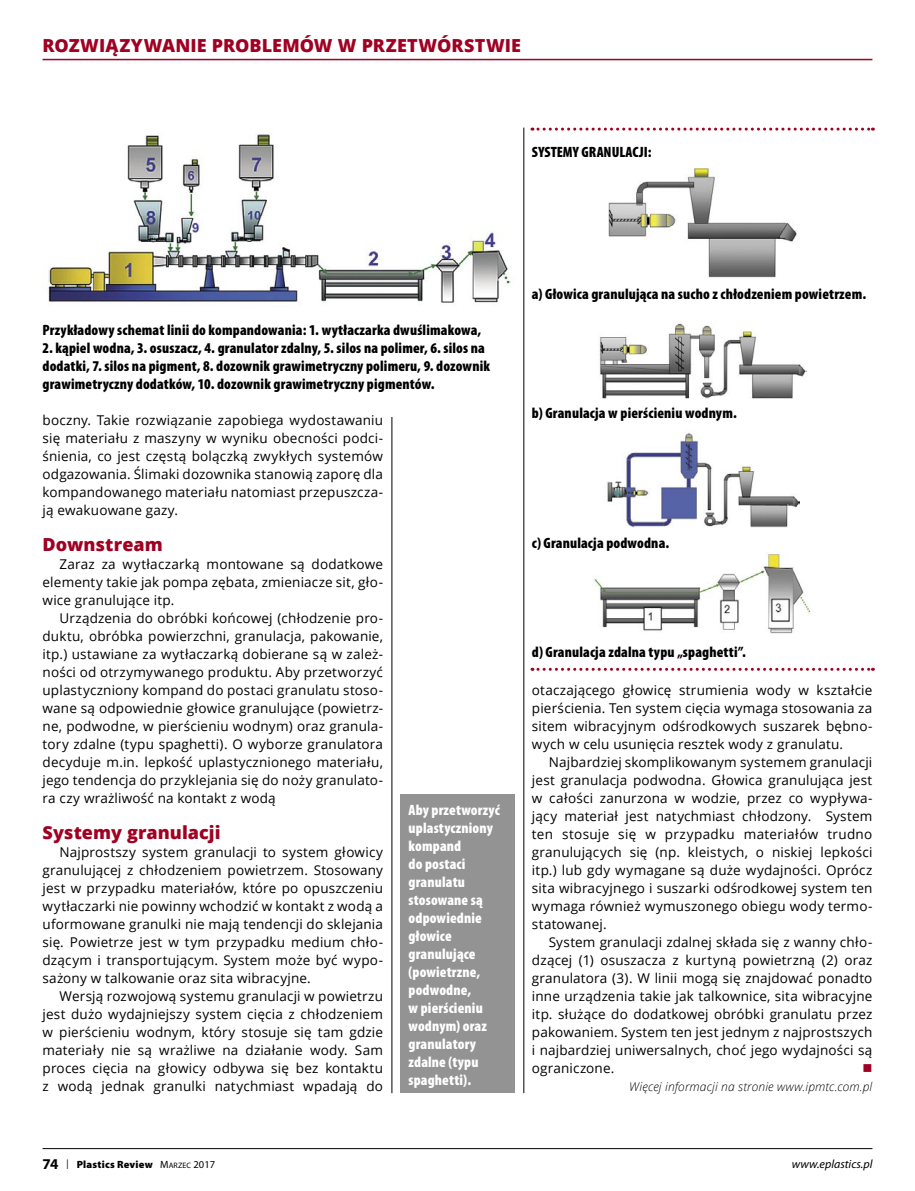
<style>
.page{position:relative;width:915px;height:1191px;background:#fff}
.page>*{position:absolute;margin:0;border:0;box-sizing:border-box;transform-origin:0 0}
.p04_srodtytul{font:800 18px "Open Sans";letter-spacing:.005em;color:#a00022}
.p21_foto2{font:900 condensed 15px/18px "Myriad Pro";letter-spacing:.01em;color:#000}
.p20_foto{font:900 condensed 15px/18px "Myriad Pro";letter-spacing:.01em;color:#fff}
.p05_tekst{font:13.5px/18px "Open Sans";letter-spacing:.01em;color:#000;text-align:justify}
.p05_tekst-2{font:13.5px "Wingdings";color:#a00022}
.p17_end_text{font:italic 300 12px "Open Sans";letter-spacing:.01em;color:#000}
.t1{font:italic 12px "Myriad Pro";color:#000}
.t2{font:900 10.5px "Myriad Pro";letter-spacing:.02em;color:#000}
.s1{font-weight:700;font-size:15px}
.s2{font-weight:300;font-size:13.5px}
.s3{font-weight:400}
.s4{font-weight:400;font-size:7.8px}
</style>
<div class="page">
<hr style="left:391px;top:128px;width:1px;height:965px;background:#000">
<hr style="left:523px;top:128px;width:1px;height:965px;background:#000">
<hr style="left:43px;top:59px;width:829px;height:1px;background:#a00022">
<hr style="left:43px;top:1148px;width:829px;height:1px;background:#000">
<div style="left:366px;top:128px;width:45px;height:289px;background:#fff"></div>
<img style="left:48px;top:133px;width:463px;height:170px">
<img style="left:608px;top:168px;width:189px;height:110px">
<img style="left:594px;top:553px;width:217px;height:81px">
<svg style="left:531px;top:128px;width:342px;height:3px"></svg>
<svg style="left:531px;top:668px;width:342px;height:3px"></svg>
<div style="left:400px;top:794px;width:114px;height:299px;background:#939393"></div>
<img style="left:607px;top:433px;width:192px;height:95px">
<img style="left:599px;top:321px;width:207px;height:77px">
<h1 class="p04_srodtytul" style="left:43px;top:31px;width:480px">ROZWIĄZYWANIE PROBLEMÓW W PRZETWÓRSTWIE</h1>
<p class="p21_foto2" style="left:531px;top:144px;width:121px">SYSTEMY GRANULACJI:</p>
<p class="p21_foto2" style="left:43px;top:321px;width:440px">Przykładowy schemat linii do kompandowania: 1. wytłaczarka dwuślimakowa,</p>
<p class="p21_foto2" style="left:43px;top:339px;width:449px">2. kąpiel wodna, 3. osuszacz, 4. granulator zdalny, 5. silos na polimer, 6. silos na dodatki, 7. silos na pigment, 8. dozownik grawimetryczny polimeru, 9. dozownik grawimetryczny dodatków, 10. dozownik grawimetryczny pigmentów.</p>
<p class="p05_tekst" style="left:43px;top:411px;width:342px">boczny. Takie rozwiązanie zapobiega wydostawaniu się materiału z maszyny w wyniku obecności podci&shy;śnienia, co jest częstą bolączką zwykłych systemów odgazowania. Ślimaki dozownika stanowią zaporę dla kompandowanego materiału natomiast przepuszcza&shy;ją ewakuowane gazy.</p>
<p class="p04_srodtytul" style="left:43px;top:531px;width:122px">Downstream</p>
<p class="p05_tekst" style="left:43px;top:555px;width:342px;text-indent:17px">Zaraz za wytłaczarką montowane są dodatkowe elementy takie jak pompa zębata, zmieniacze sit, gło&shy;wice granulujące itp.</p>
<p class="p05_tekst" style="left:43px;top:609px;width:342px;text-indent:17px">Urządzenia do obróbki końcowej (chłodzenie pro&shy;duktu, obróbka powierzchni, granulacja, pakowanie, itp.) ustawiane za wytłaczarką dobierane są w zależ&shy;ności od otrzymywanego produktu. Aby przetworzyć uplastyczniony kompand do postaci granulatu stoso&shy;wane są odpowiednie głowice granulujące (powietrz&shy;ne, podwodne, w pierścieniu wodnym) oraz granula&shy;tory zdalne (typu spaghetti). O wyborze granulatora decyduje m.in. lepkość uplastycznionego materiału, jego tendencja do przyklejania się do noży granulato&shy;ra czy wrażliwość na kontakt z wodą</p>
<p class="p04_srodtytul" style="left:43px;top:819px;width:179px">Systemy granulacji</p>
<p class="p05_tekst" style="left:43px;top:843px;width:342px;text-indent:17px">Najprostszy system granulacji to system głowicy granulującej z chłodzeniem powietrzem. Stosowany jest w przypadku materiałów, które po opuszczeniu wytłaczarki nie powinny wchodzić w kontakt z wodą a uformowane granulki nie mają tendencji do sklejania się. Powietrze jest w tym przypadku medium chło&shy;dzącym i transportującym. System może być wypo&shy;sażony w talkowanie oraz sita wibracyjne.</p>
<p class="p05_tekst" style="left:43px;top:987px;width:342px;text-indent:17px">Wersją rozwojową systemu granulacji w powietrzu jest dużo wydajniejszy system cięcia z chłodzeniem w pierścieniu wodnym, który stosuje się tam gdzie materiały nie są wrażliwe na działanie wody. Sam proces cięcia na głowicy odbywa się bez kontaktu z wodą jednak granulki natychmiast wpadają do</p>
<p class="p20_foto" style="left:408px;top:800px;width:93px">Aby przetworzyć uplastyczniony kompand<br>do postaci granulatu stosowane są odpowiednie głowice granulujące (powietrzne, podwodne,<br>w pierścieniu wodnym) oraz granulatory zdalne (typu spaghetti).</p>
<p class="p21_foto2" style="left:531px;top:285px;width:335px">a) Głowica granulująca na sucho z chłodzeniem powietrzem.</p>
<p class="p21_foto2" style="left:531px;top:404px;width:206px">b) Granulacja w pierścieniu wodnym.</p>
<p class="p21_foto2" style="left:531px;top:534px;width:139px">c) Granulacja podwodna.</p>
<p class="p21_foto2" style="left:531px;top:643px;width:215px">d) Granulacja zdalna typu „spaghetti”.</p>
<p class="p05_tekst" style="left:531px;top:681px;width:342px">otaczającego głowicę strumienia wody w kształcie pierścienia. Ten system cięcia wymaga stosowania za sitem wibracyjnym odśrodkowych suszarek bębno&shy;wych w celu usunięcia resztek wody z granulatu.</p>
<p class="p05_tekst" style="left:531px;top:753px;width:342px;text-indent:17px">Najbardziej skomplikowanym systemem granulacji jest granulacja podwodna. Głowica granulująca jest w całości zanurzona w wodzie, przez co wypływa&shy;jący materiał jest natychmiast chłodzony. System ten stosuje się w przypadku materiałów trudno granulujących się (np. kleistych, o niskiej lepkości itp.) lub gdy wymagane są duże wydajności. Oprócz sita wibracyjnego i suszarki odśrodkowej system ten wymaga również wymuszonego obiegu wody termo&shy;statowanej.</p>
<p class="p05_tekst" style="left:531px;top:933px;width:342px;text-indent:17px">System granulacji zdalnej składa się z wanny chło&shy;dzącej (1) osuszacza z kurtyną powietrzną (2) oraz granulatora (3). W linii mogą się znajdować ponadto inne urządzenia takie jak talkownice, sita wibracyjne itp. służące do dodatkowej obróbki granulatu przez pakowaniem. System ten jest jednym z najprostszych i najbardziej uniwersalnych, choć jego wydajności są ograniczone.</p>
<p class="p05_tekst-2" style="left:862px;top:1061px;width:12px">■</p>
<p class="p17_end_text" style="left:629px;top:1078px;width:244px">Więcej informacji na stronie www.ipmtc.com.pl</p>
<p class="t2" style="left:43px;top:1158px;width:174px"><span class="s1">74</span> <span class="s2">l</span> Plastics Review <span class="s3">M</span><span class="s4">ARZEC</span> <span class="s3">2017</span></p>
<p class="t1" style="left:791px;top:1156px;width:82px">www.eplastics.pl</p>
</div>
